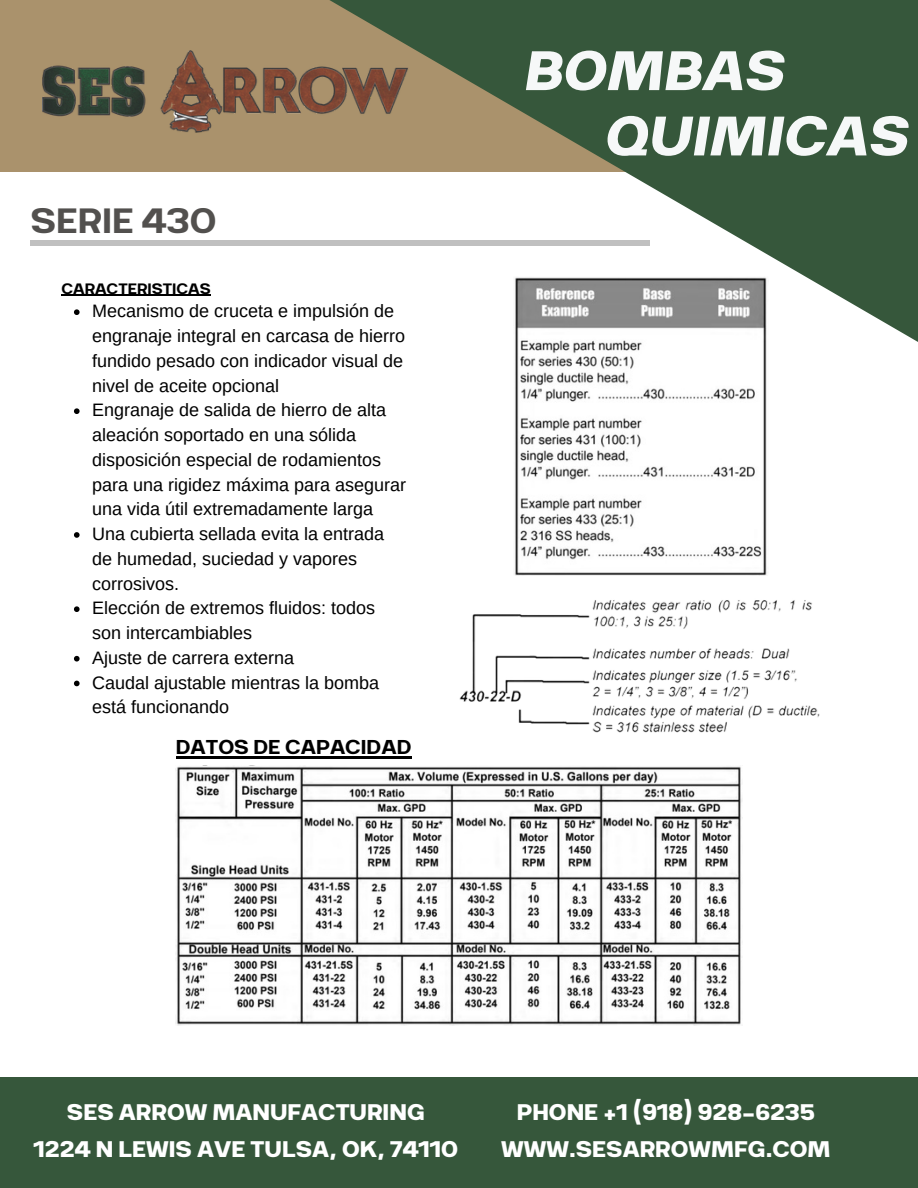
<style>
.page{position:relative;width:918px;height:1188px;background:#fff}
.page>*{position:absolute;margin:0;border:0;box-sizing:border-box;transform-origin:0 0}
.t1{font:italic 700 66.3px "Breul Grotesk A";color:#f6f8f8}
.t2{font:42px "Breul Grotesk A";color:#52504e}
.t3{font:700 27px "Breul Grotesk A";color:#fff}
.t4{font:24px "Breul Grotesk A";color:#000}
.t5{font:18px/24.8px "Arimo";color:#000}
.t6{font:18px "Breul Grotesk A";color:#000}
</style>
<div class="page">
<div style="left:0;top:0;width:309px;height:172px;background:#aa926c"></div>
<svg style="left:309px;top:0;width:609px;height:342px;fill:#36573b"></svg>
<img style="left:42px;top:51px;width:367px;height:82px">
<div style="left:30px;top:240px;width:619px;height:6px;background:#c0c0c0"></div>
<div style="left:0;top:1078px;width:918px;height:110px;background:#36573b"></div>
<img style="left:175px;top:766px;width:567px;height:259px">
<img style="left:459px;top:600px;width:361px;height:133px">
<img style="left:513px;top:276px;width:256px;height:300px">
<svg style="left:74px;top:309px;width:6px;height:6px"></svg>
<svg style="left:74px;top:408px;width:6px;height:6px"></svg>
<svg style="left:74px;top:532px;width:6px;height:6px"></svg>
<svg style="left:74px;top:606px;width:6px;height:6px"></svg>
<svg style="left:74px;top:656px;width:6px;height:6px"></svg>
<svg style="left:74px;top:681px;width:6px;height:5px"></svg>
<hr style="left:62px;top:295px;width:149px;height:1px;background:#000">
<hr style="left:176px;top:756px;width:235px;height:2px;background:#000">
<p class="t2" style="left:30px;top:186px;width:188px">SERIE 430</p>
<p class="t6" style="left:62px;top:273px;width:151px">CARACTERISTICAS</p>
<p class="t5" style="left:92px;top:299px;width:315px">Mecanismo de cruceta e impulsión de engranaje integral en carcasa de hierro fundido pesado con indicador visual de nivel de aceite opcional</p>
<p class="t5" style="left:92px;top:398px;width:316px">Engranaje de salida de hierro de alta aleación soportado en una sólida disposición especial de rodamientos para una rigidez máxima para asegurar una vida útil extremadamente larga</p>
<p class="t5" style="left:92px;top:521px;width:293px">Una cubierta sellada evita la entrada de humedad, suciedad y vapores corrosivos.</p>
<p class="t5" style="left:92px;top:596px;width:284px">Elección de extremos fluidos: todos son intercambiables</p>
<p class="t5" style="left:92px;top:645px;width:203px">Ajuste de carrera externa</p>
<p class="t5" style="left:92px;top:670px;width:289px">Caudal ajustable mientras la bomba está funcionando</p>
<p class="t4" style="left:176px;top:727px;width:237px">DATOS DE CAPACIDAD</p>
<p class="t1" style="left:523px;top:15px;width:262px">BOMBAS</p>
<p class="t1" style="left:603px;top:81px;width:306px">QUIMICAS</p>
<p class="t3" style="left:67px;top:1089px;width:359px">SES ARROW MANUFACTURING</p>
<p class="t3" style="left:34px;top:1126px;width:426px">1224 N LEWIS AVE TULSA, OK, 74110</p>
<p class="t3" style="left:517px;top:1089px;width:299px">PHONE +1 (918) 928-6235</p>
<p class="t3" style="left:501px;top:1126px;width:331px">WWW.SESARROWMFG.COM</p>
</div>
